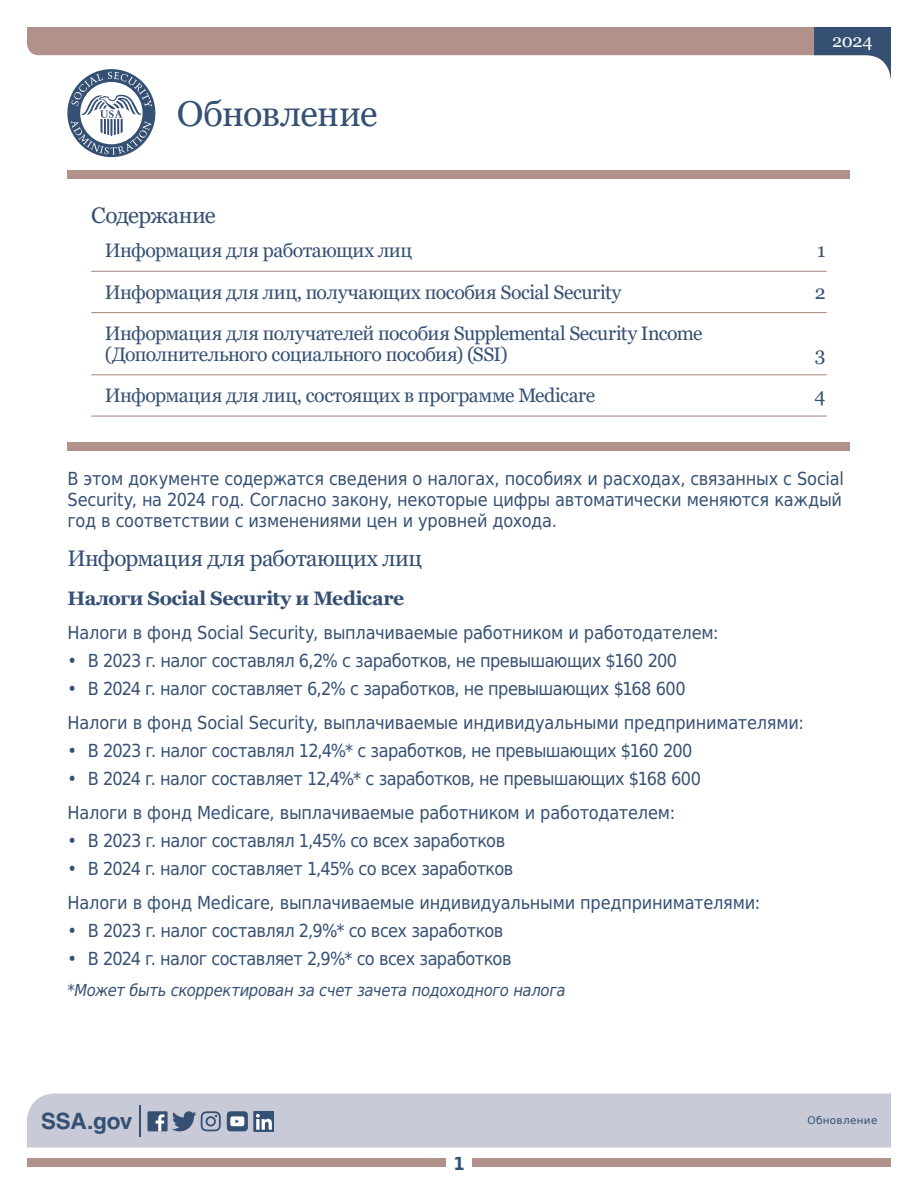
<style>
.page{position:relative;width:918px;height:1188px;background:#fff}
.page>*{position:absolute;margin:0;border:0;box-sizing:border-box;transform-origin:0 0}
.t1{font:36px "Georgia";letter-spacing:-.025em;color:#355073}
.t2{font:22.5px "Georgia";letter-spacing:-.02em;color:#355073}
.t3{font:700 22.5px "Helvetica";letter-spacing:-.015em;color:#355073}
.t4{font:19.5px/21px "Georgia";letter-spacing:-.02em;color:#355073}
.t5{font:700 19.5px "Georgia";letter-spacing:-.02em;color:#355073}
.t6{font:18px/21px "DejaVu Sans Condensed";letter-spacing:-.025em;color:#355073;text-align:justify}
.t7{font:18px "Georgia";color:#fff}
.t8{font:700 18px "DejaVu Sans Condensed";color:#355073}
.t9{font:italic 16.5px "DejaVu Sans Condensed";letter-spacing:-.025em;color:#355073}
.t10{font:10.5px "DejaVu Sans";letter-spacing:.025em;color:#355073}
</style>
<div class="page">
<div style="left:27px;top:1159px;width:419px;height:8px;background:#b19189"></div>
<div style="left:472px;top:1159px;width:419px;height:8px;background:#b19189"></div>
<div style="left:27px;top:1094px;width:864px;height:54px;background:#c8cad7"></div>
<hr style="left:139px;top:1105px;width:2px;height:32px;background:#355073">
<div style="left:68px;top:171px;width:782px;height:8px;background:#b19189"></div>
<svg style="left:27px;top:27px;width:787px;height:45px;fill:#b19189"></svg>
<svg style="left:814px;top:27px;width:77px;height:53px"></svg>
<div style="left:68px;top:69px;width:87px;height:88px;background:#355073;border-radius:50%"></div>
<svg style="left:71px;top:72px;width:81px;height:82px"></svg>
<hr style="left:91px;top:271px;width:736px;height:1px;background:#b19189">
<hr style="left:91px;top:312px;width:736px;height:1px;background:#b19189">
<hr style="left:91px;top:374px;width:736px;height:1px;background:#b19189">
<hr style="left:91px;top:416px;width:736px;height:1px;background:#b19189">
<div style="left:147px;top:1111px;width:21px;height:20px;background:#355073"></div>
<svg style="left:156px;top:1114px;width:8px;height:17px"></svg>
<svg style="left:172px;top:1111px;width:49px;height:20px"></svg>
<svg style="left:227px;top:1111px;width:21px;height:20px"></svg>
<div style="left:254px;top:1111px;width:20px;height:20px;background:#355073"></div>
<svg style="left:256px;top:1114px;width:16px;height:16px"></svg>
<div style="left:68px;top:442px;width:782px;height:8px;background:#b19189"></div>
<h1 class="t1" style="left:177px;top:92px;width:202px">Обновление</h1>
<p class="t7" style="left:832px;top:30px;width:42px">2024</p>
<h1 class="t2" style="left:91px;top:201px;width:126px">Содержание</h1>
<p class="t4" style="left:105px;top:240px;width:309px">Информация для работающих лиц</p>
<p class="t4" style="left:817px;top:240px;width:10px">1</p>
<p class="t4" style="left:105px;top:282px;width:518px">Информация для лиц, получающих пособия Social Security</p>
<p class="t4" style="left:815px;top:282px;width:12px">2</p>
<p class="t4" style="left:105px;top:323px;width:599px">Информация для получателей пособия Supplemental Security Income (Дополнительного социального пособия) (SSI)</p>
<p class="t4" style="left:815px;top:344px;width:12px">3</p>
<p class="t4" style="left:105px;top:385px;width:492px">Информация для лиц, состоящих в программе Medicare</p>
<p class="t4" style="left:815px;top:385px;width:13px">4</p>
<p class="t6" style="left:68px;top:468px;width:778px">В этом документе содержатся сведения о налогах, пособиях и расходах, связанных с Social Security, на 2024 год. Согласно закону, некоторые цифры автоматически меняются каждый год в соответствии с изменениями цен и уровней дохода.</p>
<h1 class="t2" style="left:68px;top:545px;width:356px">Информация для работающих лиц</h1>
<h2 class="t5" style="left:68px;top:586px;width:338px">Налоги Social Security и Medicare</h2>
<p class="t6" style="left:68px;top:622px;width:653px">Налоги в фонд Social Security, выплачиваемые работником и работодателем:</p>
<p class="t6" style="left:68px;top:650px;width:611px">• В 2023 г. налог составлял 6,2% с заработков, не превышающих $160 200</p>
<p class="t6" style="left:68px;top:678px;width:620px">• В 2024 г. налог составляет 6,2% с заработков, не превышающих $168 600</p>
<p class="t6" style="left:68px;top:712px;width:738px">Налоги в фонд Social Security, выплачиваемые индивидуальными предпринимателями:</p>
<p class="t6" style="left:68px;top:740px;width:11px">•</p>
<p class="t6" style="left:88px;top:740px;width:606px">В 2023 г. налог составлял 12,4%* с заработков, не превышающих $160 200</p>
<p class="t6" style="left:68px;top:768px;width:11px">•</p>
<p class="t6" style="left:88px;top:768px;width:615px">В 2024 г. налог составляет 12,4%* с заработков, не превышающих $168 600</p>
<p class="t6" style="left:68px;top:802px;width:609px">Налоги в фонд Medicare, выплачиваемые работником и работодателем:</p>
<p class="t6" style="left:68px;top:830px;width:439px">• В 2023 г. налог составлял 1,45% со всех заработков</p>
<p class="t6" style="left:68px;top:858px;width:447px">• В 2024 г. налог составляет 1,45% со всех заработков</p>
<p class="t6" style="left:68px;top:892px;width:694px">Налоги в фонд Medicare, выплачиваемые индивидуальными предпринимателями:</p>
<p class="t6" style="left:68px;top:920px;width:11px">•</p>
<p class="t6" style="left:88px;top:920px;width:417px">В 2023 г. налог составлял 2,9%* со всех заработков</p>
<p class="t6" style="left:68px;top:948px;width:11px">•</p>
<p class="t6" style="left:88px;top:948px;width:425px">В 2024 г. налог составляет 2,9%* со всех заработков</p>
<p class="t9" style="left:68px;top:979px;width:500px">*Может быть скорректирован за счет зачета подоходного налога</p>
<p class="t3" style="left:41px;top:1108px;width:93px">SSA.gov</p>
<p class="t8" style="left:453px;top:1148px;width:13px">1</p>
<p class="t10" style="left:807px;top:1112px;width:72px">Обновление</p>
</div>
